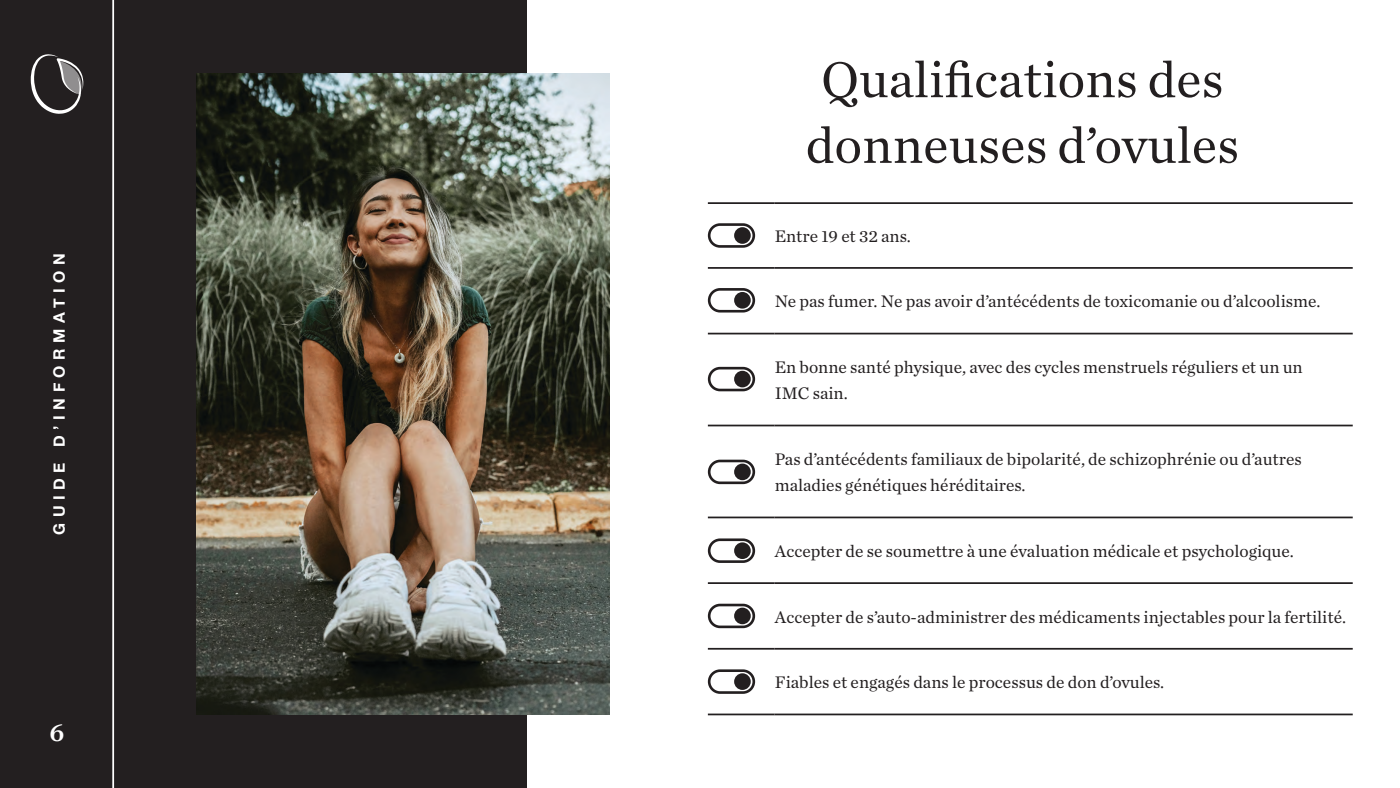
<style>
.page{position:relative;width:1400px;height:788px;background:#fff}
.page>*{position:absolute;margin:0;border:0;box-sizing:border-box;transform-origin:0 0}
.Heading{font:52.5px/65.6px "Chronicle Text G1";color:#231f20}
.t1{font:26.25px "Chronicle Text G1 Semi";color:#fff}
.Body___20pt{font:17.5px/26.2px "Chronicle Text G1";color:#231f20}
.t2{font:700 15.75px "Helvetica Neue";letter-spacing:.35em;color:#fff}
</style>
<div class="page">
<div style="left:0;top:0;width:527px;height:788px;background:#231f20"></div>
<hr style="left:112px;top:0;width:2px;height:788px;background:#fff">
<svg style="left:31px;top:54px;width:52px;height:60px"></svg>
<img style="left:197px;top:74px;width:413px;height:640px">
<hr style="left:708px;top:202px;width:67px;height:2px;background:#231f20">
<hr style="left:775px;top:202px;width:578px;height:2px;background:#231f20">
<hr style="left:708px;top:267px;width:67px;height:2px;background:#231f20">
<hr style="left:775px;top:267px;width:578px;height:2px;background:#231f20">
<hr style="left:708px;top:332px;width:67px;height:2px;background:#231f20">
<hr style="left:775px;top:332px;width:578px;height:2px;background:#231f20">
<hr style="left:708px;top:424px;width:67px;height:2px;background:#231f20">
<hr style="left:775px;top:424px;width:578px;height:2px;background:#231f20">
<hr style="left:708px;top:516px;width:67px;height:2px;background:#231f20">
<hr style="left:775px;top:516px;width:578px;height:2px;background:#231f20">
<hr style="left:708px;top:582px;width:67px;height:2px;background:#231f20">
<hr style="left:775px;top:582px;width:578px;height:2px;background:#231f20">
<hr style="left:708px;top:648px;width:67px;height:1px;background:#231f20">
<hr style="left:775px;top:648px;width:578px;height:1px;background:#231f20">
<hr style="left:708px;top:713px;width:67px;height:2px;background:#231f20">
<hr style="left:775px;top:713px;width:578px;height:2px;background:#231f20">
<div style="left:708px;top:538px;width:47px;height:25px;border:3px solid #231f20;border-radius:11px"></div>
<div style="left:734px;top:542px;width:17px;height:17px;background:#231f20;border-radius:50%"></div>
<div style="left:708px;top:669px;width:47px;height:24px;border:3px solid #231f20;border-radius:11px"></div>
<div style="left:734px;top:673px;width:17px;height:17px;background:#231f20;border-radius:50%"></div>
<div style="left:708px;top:603px;width:47px;height:25px;border:3px solid #231f20;border-radius:11px"></div>
<div style="left:734px;top:607px;width:17px;height:17px;background:#231f20;border-radius:50%"></div>
<div style="left:708px;top:459px;width:47px;height:25px;border:3px solid #231f20;border-radius:11px"></div>
<div style="left:734px;top:463px;width:17px;height:17px;background:#231f20;border-radius:50%"></div>
<div style="left:708px;top:367px;width:47px;height:24px;border:3px solid #231f20;border-radius:11px"></div>
<div style="left:734px;top:371px;width:17px;height:16px;background:#231f20;border-radius:50%"></div>
<div style="left:708px;top:288px;width:47px;height:24px;border:3px solid #231f20;border-radius:11px"></div>
<div style="left:734px;top:292px;width:17px;height:16px;background:#231f20;border-radius:50%"></div>
<div style="left:708px;top:223px;width:47px;height:25px;border:3px solid #231f20;border-radius:11px"></div>
<div style="left:734px;top:227px;width:17px;height:17px;background:#231f20;border-radius:50%"></div>
<p class="t2" style="left:47px;top:534px;width:282px;rotate:-90deg">GUIDE D’INFORMATION</p>
<h2 class="t1" style="left:50px;top:711px;width:16px">6</h2>
<p class="Heading" style="left:806px;top:44px;width:435px">Qualifications des donneuses d’ovules</p>
<p class="Body___20pt" style="left:775px;top:222px;width:138px">Entre 19 et 32 ans.</p>
<p class="Body___20pt" style="left:775px;top:287px;width:547px">Ne pas fumer. Ne pas avoir d’antécédents de toxicomanie ou d’alcoolisme.</p>
<p class="Body___20pt" style="left:775px;top:353px;width:530px">En bonne santé physique, avec des cycles menstruels réguliers et un un<br>IMC sain.</p>
<p class="Body___20pt" style="left:775px;top:445px;width:529px">Pas d’antécédents familiaux de bipolarité, de schizophrénie ou d’autres maladies génétiques héréditaires.</p>
<p class="Body___20pt" style="left:775px;top:537px;width:521px">Accepter de se soumettre à une évaluation médicale et psychologique.</p>
<p class="Body___20pt" style="left:775px;top:602px;width:573px">Accepter de s’auto-administrer des médicaments injectables pour la fertilité.</p>
<p class="Body___20pt" style="left:775px;top:668px;width:391px">Fiables et engagés dans le processus de don d’ovules.</p>
</div>
